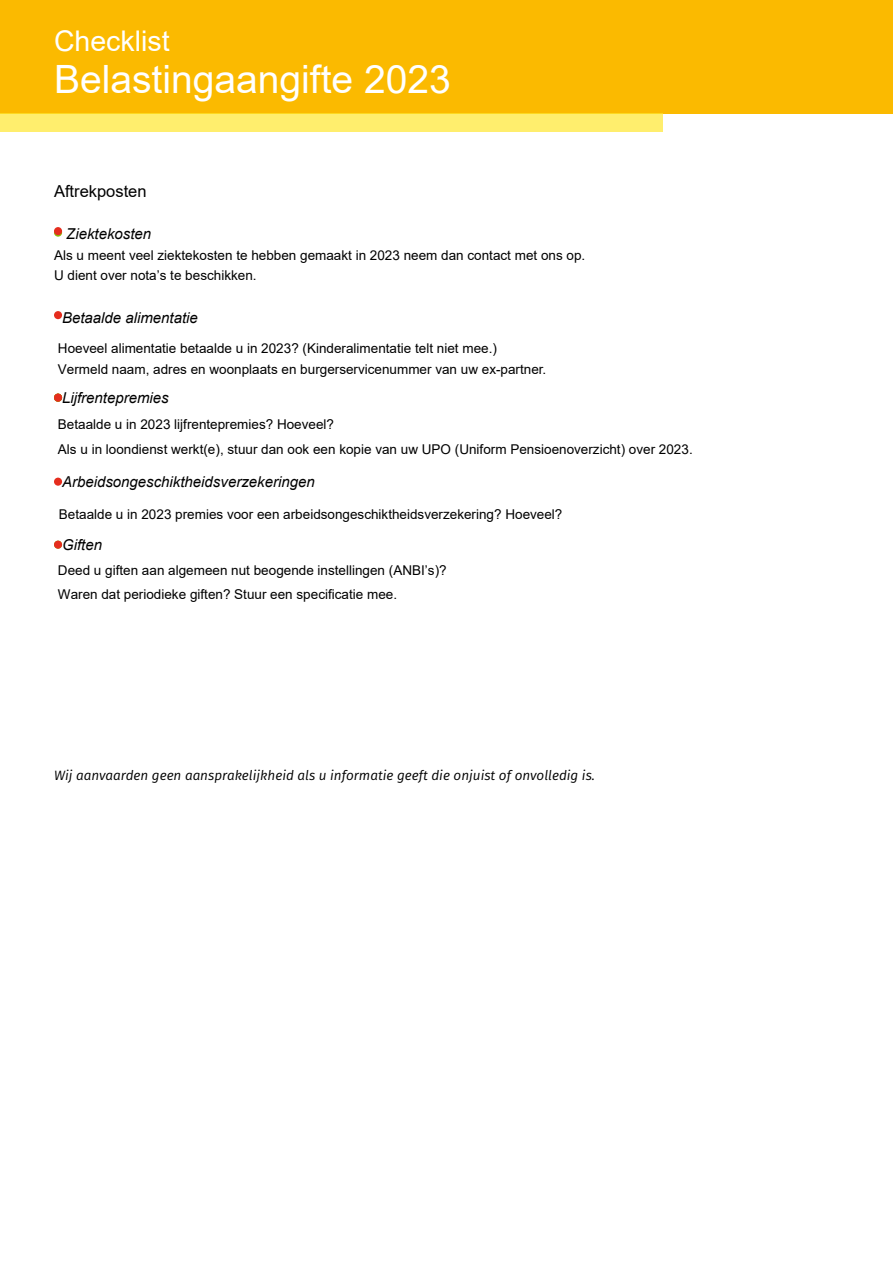
<style>
.page{position:relative;width:893px;height:1263px;background:#fff}
.page>*{position:absolute;margin:0;border:0;box-sizing:border-box;transform-origin:0 0}
.t1{font:39px "Arial";color:#fff}
.t2{font:28.5px "Arial";color:#fff}
.t3{font:16.5px "Arial";color:#000}
.t4{font:italic 15px "Arial";color:#000}
.t5{font:13.5px/20.5px "Arial";color:#000}
.t6{font:italic 13.5px "Fira Sans";color:#000}
</style>
<div class="page">
<div style="left:0;top:0;width:893px;height:113px;background:#fbba00"></div>
<div style="left:0;top:113px;width:662px;height:19px;background:#ffee6d"></div>
<svg style="left:54px;top:229px;width:8px;height:8px"></svg>
<div style="left:54px;top:227px;width:8px;height:8px;background:#e52d1e;border-radius:50%"></div>
<div style="left:54px;top:311px;width:8px;height:8px;background:#e52d1e;border-radius:50%"></div>
<div style="left:54px;top:394px;width:8px;height:8px;background:#e52d1e;border-radius:50%"></div>
<div style="left:54px;top:478px;width:8px;height:8px;background:#e52d1e;border-radius:50%"></div>
<div style="left:54px;top:541px;width:8px;height:8px;background:#e52d1e;border-radius:50%"></div>
<h2 class="t2" style="left:54px;top:21px;width:117px">Checklist</h2>
<h1 class="t1" style="left:54px;top:53px;width:398px">Belastingaangifte 2023</h1>
<p class="t3" style="left:54px;top:179px;width:94px">Aftrekposten</p>
<p class="t4" style="left:66px;top:224px;width:87px">Ziektekosten</p>
<p class="t5" style="left:54px;top:245px;width:533px">Als u meent veel ziektekosten te hebben gemaakt in 2023 neem dan contact met ons op.<br>U dient over nota’s te beschikken.</p>
<p class="t4" style="left:62px;top:308px;width:137px">Betaalde alimentatie</p>
<p class="t5" style="left:58px;top:338px;width:490px">Hoeveel alimentatie betaalde u in 2023? (Kinderalimentatie telt niet mee.)<br>Vermeld naam, adres en woonplaats en burgerservicenummer van uw ex-partner.</p>
<p class="t4" style="left:62px;top:388px;width:108px">Lijfrentepremies</p>
<p class="t5" style="left:58px;top:412px;width:636px;line-height:24.8px">Betaalde u in 2023 lijfrentepremies? Hoeveel?<br>Als u in loondienst werkt(e), stuur dan ook een kopie van uw UPO (Uniform Pensioenoverzicht) over 2023.</p>
<p class="t4" style="left:62px;top:472px;width:254px">Arbeidsongeschiktheidsverzekeringen</p>
<p class="t5" style="left:59px;top:503px;width:505px">Betaalde u in 2023 premies voor een arbeidsongeschiktheidsverzekering? Hoeveel?</p>
<p class="t4" style="left:62px;top:535px;width:42px">Giften</p>
<p class="t5" style="left:58px;top:558px;width:390px;line-height:24px">Deed u giften aan algemeen nut beogende instellingen (ANBI’s)?<br>Waren dat periodieke giften? Stuur een specificatie mee.</p>
<p class="t6" style="left:54px;top:766px;width:543px">Wij aanvaarden geen aansprakelijkheid als u informatie geeft die onjuist of onvolledig is.</p>
</div>
